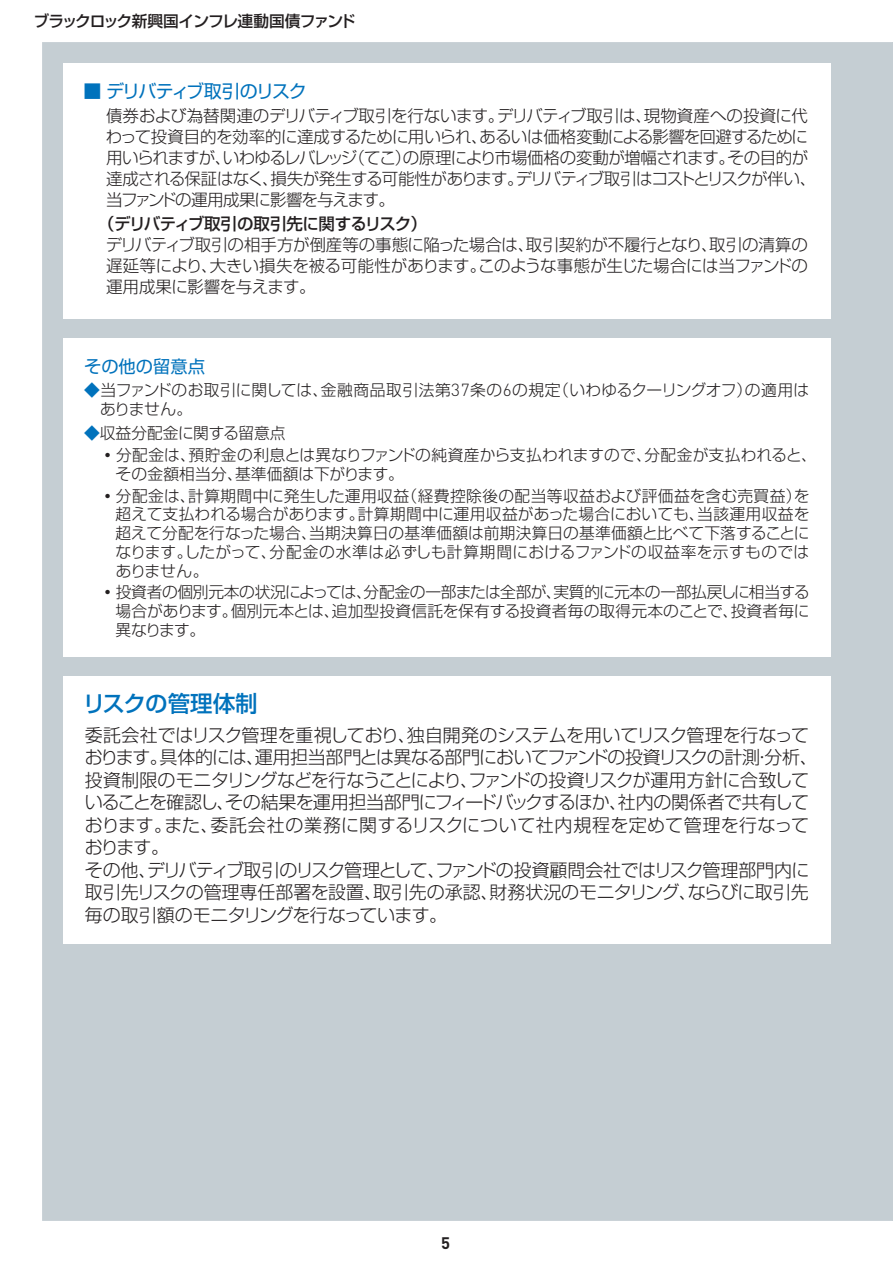
<style>
.page{position:relative;width:893px;height:1263px;background:#fff}
.page>*{position:absolute;margin:0;border:0;box-sizing:border-box;transform-origin:0 0}
.t1{font:22.5px "Shin Go Pro Medium 90 msp RKSJ H";color:#0072bc}
.t2{font:18px/22.5px "Shin Go Pro Light 90 msp RKSJ H";letter-spacing:-.025em;color:#231f20}
.t3{font:18px "Shin Go Pro Regular 90 msp RKSJ H";letter-spacing:-.095em;color:#0072bc}
.t4{font:17.25px "Shin Go Pro Regular 90 msp RKSJ H";color:#0072bc}
.t5{font:16.5px/21px "Shin Go Pro Light 90 msp RKSJ H";letter-spacing:-.035em;color:#231f20}
.t6{font:16.5px "Shin Go Pro Medium 90 msp RKSJ H";letter-spacing:-.04em;color:#231f20}
.t7{font:700 16.5px "DIN";color:#231f20}
.t8{font:15.75px/18.8px "Shin Go Pro Light 90 msp RKSJ H";letter-spacing:.01em;color:#231f20}
.t9{font:15.75px "Shin Go Pro Medium 90 msp RKSJ H";letter-spacing:-.06em;color:#231f20}
.s1{color:#0072bc}
.s2{font-family:"DIN";font-weight:300;font-size:17.4px}
</style>
<div class="page">
<div style="left:42px;top:42px;width:851px;height:1179px;background:#c5ced3"></div>
<div style="left:63px;top:676px;width:767px;height:268px;background:#fff"></div>
<div style="left:63px;top:338px;width:767px;height:318px;background:#fff"></div>
<div style="left:63px;top:63px;width:767px;height:255px;background:#fff"></div>
<p class="t9" style="left:33px;top:15px;width:324px">ブラックロック新興国インフレ連動国債ファンド</p>
<p class="t3" style="left:84px;top:85px;width:225px">■ デリバティブ取引のリスク</p>
<p class="t5" style="left:106px;top:108px;width:712px">債券および為替関連のデリバティブ取引を行ないます。デリバティブ取引は、現物資産への投資に代わって投資目的を効率的に達成するために用いられ、あるいは価格変動による影響を回避するために用いられますが、いわゆるレバレッジ（てこ）の原理により市場価格の変動が増幅されます。その目的が達成される保証はなく、損失が発生する可能性があります。デリバティブ取引はコストとリスクが伴い、当ファンドの運用成果に影響を与えます。</p>
<p class="t6" style="left:98px;top:218px;width:331px">（デリバティブ取引の取引先に関するリスク）</p>
<p class="t5" style="left:106px;top:237px;width:704px;text-align:justify">デリバティブ取引の相手方が倒産等の事態に陥った場合は、取引契約が不履行となり、取引の清算の遅延等により、大きい損失を被る可能性があります。このような事態が生じた場合には当ファンドの運用成果に影響を与えます。</p>
<p class="t4" style="left:84px;top:360px;width:122px">その他の留意点</p>
<p class="t8" style="left:100px;top:383px;width:711px;text-indent:-16px"><span class="s1">◆</span>当ファンドのお取引に関しては、金融商品取引法第<span class="s2">37</span>条の<span class="s2">6</span>の規定（いわゆるクーリングオフ）の適用はありません。</p>
<p class="t8" style="left:84px;top:426px;width:203px"><span class="s1">◆</span>収益分配金に関する留意点</p>
<p class="t8" style="left:116px;top:448px;width:703px;text-indent:-16px">•分配金は、預貯金の利息とは異なりファンドの純資産から支払われますので、分配金が支払われると、その金額相当分、基準価額は下がります。</p>
<p class="t8" style="left:116px;top:488px;width:695px;text-align:justify;text-indent:-16px">•分配金は、計算期間中に発生した運用収益（経費控除後の配当等収益および評価益を含む売買益）を超えて支払われる場合があります。計算期間中に運用収益があった場合においても、当該運用収益を超えて分配を行なった場合、当期決算日の基準価額は前期決算日の基準価額と比べて下落することになります。したがって、分配金の水準は必ずしも計算期間におけるファンドの収益率を示すものではありません。</p>
<p class="t8" style="left:116px;top:585px;width:696px;text-align:justify;text-indent:-16px">•投資者の個別元本の状況によっては、分配金の一部または全部が、実質的に元本の一部払戻しに相当する場合があります。個別元本とは、追加型投資信託を保有する投資者毎の取得元本のことで、投資者毎に異なります。</p>
<h1 class="t1" style="left:83px;top:695px;width:176px">リスクの管理体制</h1>
<p class="t2" style="left:85px;top:726px;width:734px">委託会社ではリスク管理を重視しており、独自開発のシステムを用いてリスク管理を行なっております。具体的には、運用担当部門とは異なる部門においてファンドの投資リスクの計測・分析、投資制限のモニタリングなどを行なうことにより、ファンドの投資リスクが運用方針に合致していることを確認し、その結果を運用担当部門にフィードバックするほか、社内の関係者で共有しております。また、委託会社の業務に関するリスクについて社内規程を定めて管理を行なっております。<br>その他、デリバティブ取引のリスク管理として、ファンドの投資顧問会社ではリスク管理部門内に取引先リスクの管理専任部署を設置、取引先の承認、財務状況のモニタリング、ならびに取引先毎の取引額のモニタリングを行なっています。</p>
<p class="t7" style="left:441px;top:1232px;width:10px">5</p>
</div>
